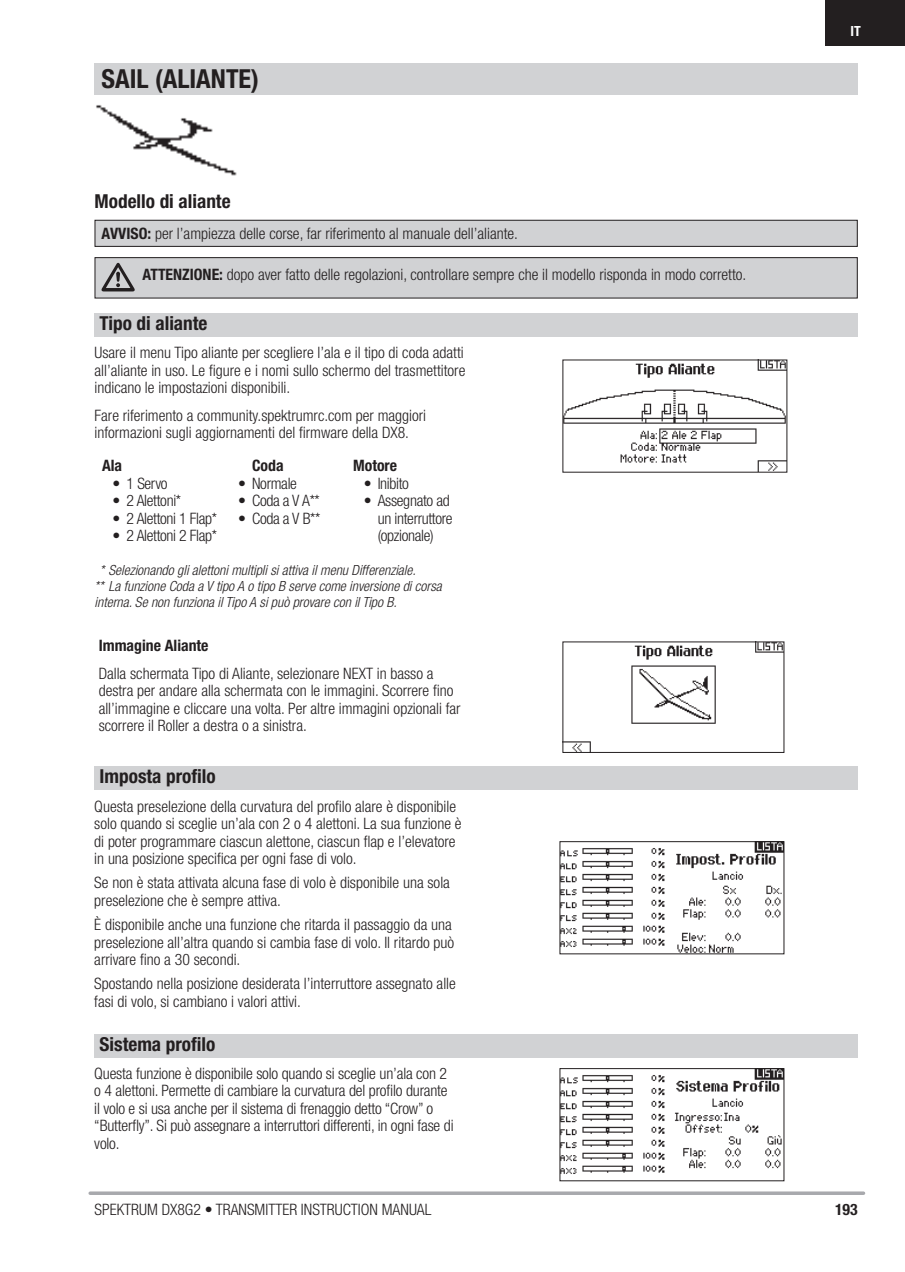
<style>
.page{position:relative;width:905px;height:1272px;background:#fff}
.page>*{position:absolute;margin:0;border:0;box-sizing:border-box;transform-origin:0 0}
.t1{font:700 condensed 26.25px "Helvetica Neue LT Std";color:#231f20}
.t2{font:700 condensed 19.25px "Helvetica Neue LT Std";color:#231f20}
.t3{font:300 condensed 15.75px/17.5px "Helvetica Neue LT Std";color:#231f20}
.t4{font:300 condensed 15.75px/17.5px "Helvetica Neue LT Std";letter-spacing:-.02em;color:#231f20}
.t5{font:700 condensed 15.75px "Helvetica Neue LT Std";color:#231f20}
.t6{font:italic 300 condensed 14px/15.8px "Helvetica Neue LT Std";color:#231f20}
.t7{font:700 condensed 14px "Helvetica Neue LT Std";color:#fff}
.s1{font-weight:700}
</style>
<div class="page">
<svg style="left:90px;top:1191px;width:773px;height:4px;background:#b2b3b6"></svg>
<div style="left:825px;top:0;width:80px;height:45px;background:#231f20"></div>
<div style="left:95px;top:258px;width:762px;height:40px;background:#d1d2d4"></div>
<div style="left:94px;top:257px;width:763px;height:41px;border:1px solid #231f20"></div>
<div style="left:95px;top:220px;width:762px;height:26px;background:#d1d2d4"></div>
<div style="left:94px;top:220px;width:763px;height:27px;border:1px solid #231f20"></div>
<img style="left:561px;top:843px;width:221px;height:109px">
<div style="left:559px;top:841px;width:225px;height:113px;border:1px solid #231f20"></div>
<img style="left:96px;top:105px;width:140px;height:71px">
<img style="left:561px;top:1070px;width:221px;height:104px">
<div style="left:559px;top:1068px;width:225px;height:113px;border:1px solid #231f20"></div>
<div style="left:94px;top:63px;width:763px;height:31px;background:#d1d2d4"></div>
<svg style="left:102px;top:263px;width:33px;height:28px"></svg>
<div style="left:94px;top:313px;width:763px;height:24px;background:#d1d2d4"></div>
<div style="left:94px;top:766px;width:763px;height:23px;background:#d1d2d4"></div>
<div style="left:94px;top:1034px;width:763px;height:24px;background:#d1d2d4"></div>
<img style="left:564px;top:361px;width:221px;height:109px">
<img style="left:564px;top:643px;width:218px;height:108px">
<div style="left:562px;top:641px;width:222px;height:112px;border:1px solid #231f20"></div>
<h1 class="t1" style="left:102px;top:63px;width:75px">SAIL (aliante</h1>
<h1 class="t1" style="left:251px;top:63px;width:9px">)</h1>
<p class="t2" style="left:94px;top:189px;width:137px">Modello di aliante</p>
<p class="t3" style="left:102px;top:225px;width:418px"><span class="s1">AVVISO:</span> per l’ampiezza delle corse, far riferimento al manuale dell’aliante.</p>
<p class="t3" style="left:143px;top:265px;width:605px"><span class="s1">ATTENZIONE:</span> dopo aver fatto delle regolazioni, controllare sempre che il modello risponda in modo corretto.</p>
<p class="t2" style="left:100px;top:312px;width:109px">Tipo di aliante</p>
<p class="t3" style="left:94px;top:344px;width:372px;text-align:justify">Usare il menu Tipo aliante per scegliere l’ala e il tipo di coda adatti all’aliante in uso. Le figure e i nomi sullo schermo del trasmettitore indicano le impostazioni disponibili.</p>
<p class="t3" style="left:94px;top:406px;width:333px">Fare riferimento a community.spektrumrc.com per maggiori informazioni sugli aggiornamenti del firmware della DX8.</p>
<p class="t5" style="left:102px;top:456px;width:22px">Ala</p>
<p class="t3" style="left:113px;top:474px;width:56px">• 1 Servo</p>
<p class="t4" style="left:113px;top:491px;width:70px">• 2 Alettoni*</p>
<p class="t4" style="left:113px;top:509px;width:106px">• 2 Alettoni 1 Flap*</p>
<p class="t4" style="left:113px;top:526px;width:106px">• 2 Alettoni 2 Flap*</p>
<p class="t5" style="left:252px;top:456px;width:33px">Coda</p>
<p class="t4" style="left:238px;top:474px;width:60px">• Normale</p>
<p class="t3" style="left:238px;top:491px;width:83px">• Coda a V A**</p>
<p class="t3" style="left:238px;top:509px;width:84px">• Coda a V B**</p>
<p class="t5" style="left:353px;top:456px;width:45px">Motore</p>
<p class="t4" style="left:364px;top:474px;width:47px">• Inibito</p>
<p class="t4" style="left:378px;top:491px;width:76px;text-indent:-14px">• Assegnato ad un interruttore (opzionale)</p>
<p class="t6" style="left:94px;top:563px;width:349px;text-indent:5px">* Selezionando gli alettoni multipli si attiva il menu Differenziale.<br>** La funzione Coda a V tipo A o tipo B serve come inversione di corsa interna. Se non funziona il Tipo A si può provare con il Tipo B.</p>
<p class="t5" style="left:99px;top:636px;width:111px">Immagine Aliante</p>
<p class="t3" style="left:99px;top:664px;width:363px">Dalla schermata Tipo di Aliante, selezionare NEXT in basso a destra per andare alla schermata con le immagini. Scorrere fino all’immagine e cliccare una volta. Per altre immagini opzionali far scorrere il Roller a destra o a sinistra.</p>
<p class="t2" style="left:100px;top:764px;width:118px">Imposta profilo</p>
<p class="t3" style="left:94px;top:797px;width:369px">Questa preselezione della curvatura del profilo alare è disponibile solo quando si sceglie un’ala con 2 o 4 alettoni. La sua funzione è di poter programmare ciascun alettone, ciascun flap e l’elevatore in una posizione specifica per ogni fase di volo.</p>
<p class="t3" style="left:94px;top:874px;width:357px">Se non è stata attivata alcuna fase di volo è disponibile una sola preselezione che è sempre attiva.</p>
<p class="t3" style="left:94px;top:915px;width:361px">È disponibile anche una funzione che ritarda il passaggio da una preselezione all’altra quando si cambia fase di volo. Il ritardo può arrivare fino a 30 secondi.</p>
<p class="t3" style="left:94px;top:975px;width:363px">Spostando nella posizione desiderata l’interruttore assegnato alle fasi di volo, si cambiano i valori attivi.</p>
<p class="t2" style="left:100px;top:1033px;width:117px">Sistema profilo</p>
<p class="t3" style="left:94px;top:1064px;width:361px">Questa funzione è disponibile solo quando si sceglie un’ala con 2 o 4 alettoni. Permette di cambiare la curvatura del profilo durante il volo e si usa anche per il sistema di frenaggio detto “Crow” o “Butterfly”. Si può assegnare a interruttori differenti, in ogni fase di volo.</p>
<p class="t7" style="left:850px;top:23px;width:12px">IT</p>
<p class="t3" style="left:94px;top:1200px;width:338px">SPEKTRUM DX8G2 • TRANSMITTER INSTRUCTION MANUAL</p>
<p class="t5" style="left:835px;top:1199px;width:24px">193</p>
</div>
